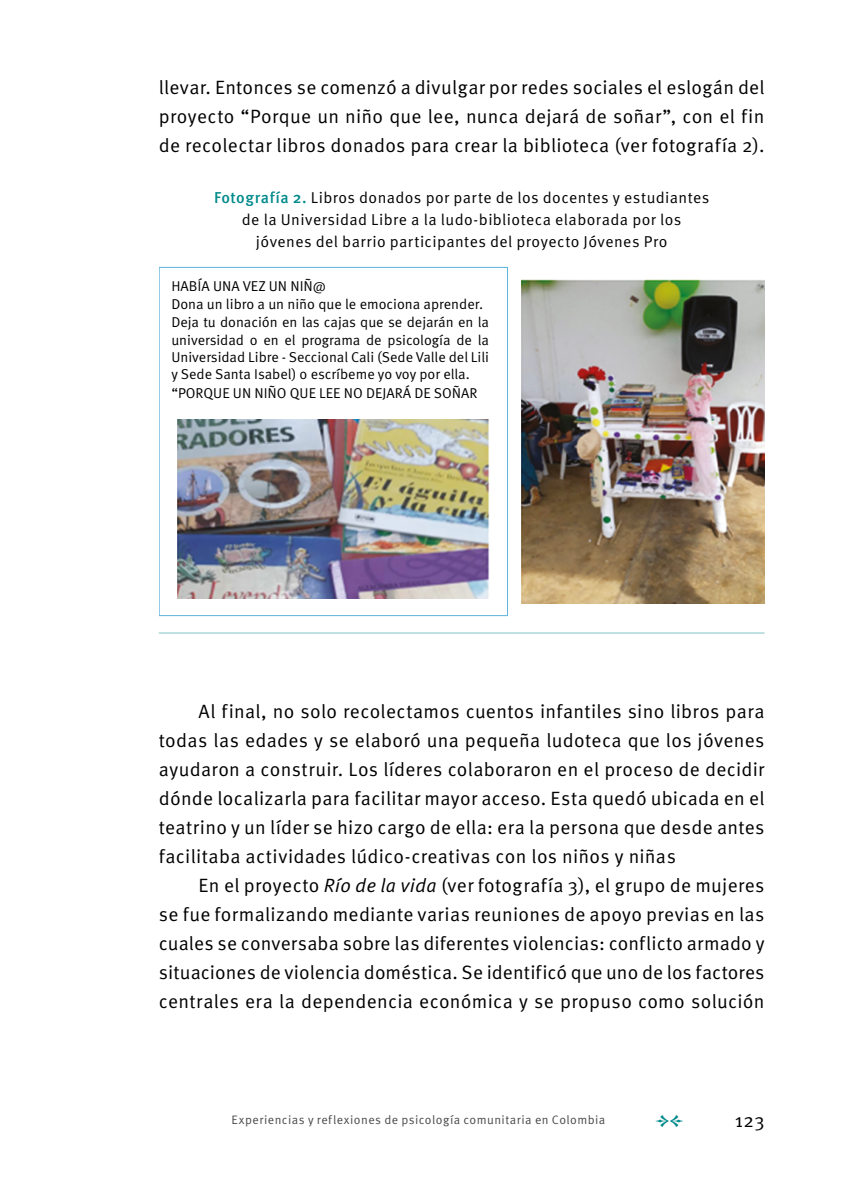
<style>
.page{position:relative;width:844px;height:1191px;background:#fff}
.page>*{position:absolute;margin:0;border:0;box-sizing:border-box;transform-origin:0 0}
._02Body_san{font:19.25px/29.1px "Meta Pro";letter-spacing:.015em;color:#000;text-align:justify}
.Tit_Graf_Tab{font:15.75px/22.1px "Meta Pro";letter-spacing:.025em;color:#000;text-align:center}
.t1{font:14.35px/17.2px "Meta Pro";color:#000}
.t2{font:12.25px "Meta Pro";letter-spacing:.035em;color:#4a4a49}
.s1{font-weight:500;color:#008a8b}
.s2{font-style:italic}
</style>
<div class="page">
<hr style="left:159px;top:632px;width:605px;height:1px;background:#81c2c3">
<img style="left:521px;top:280px;width:243px;height:323px">
<img style="left:178px;top:420px;width:311px;height:179px">
<div style="left:159px;top:267px;width:349px;height:349px;border:1px solid #5db3dd"></div>
<p class="_02Body_san" style="left:159px;top:73px;width:607px">llevar. Entonces se comenzó a divulgar por redes sociales el eslogán del proyecto “Porque un niño que lee, nunca dejará de soñar”, con el fin de recolectar libros donados para crear la biblioteca (ver fotografía 2).</p>
<p class="Tit_Graf_Tab" style="left:214px;top:187px;width:496px"><span class="s1">Fotografía 2.</span> Libros donados por parte de los docentes y estudiantes de la Universidad Libre a la ludo-biblioteca elaborada por los jóvenes del barrio participantes del proyecto Jóvenes Pro</p>
<p class="t1" style="left:171px;top:278px;width:313px">HABÍA UNA VEZ UN NIÑ@<br>Dona un libro a un niño que le emociona aprender.</p>
<p class="t1" style="left:171px;top:314px;width:319px;text-align:justify">Deja tu donación en las cajas que se dejarán en la universidad o en el programa de psicología de la Universidad Libre - Seccional Cali (Sede Valle del Lili y Sede Santa Isabel) o escríbeme yo voy por ella.</p>
<p class="t1" style="left:171px;top:385px;width:307px">“PORQUE UN NIÑO QUE LEE NO DEJARÁ DE SOÑAR</p>
<p class="_02Body_san" style="left:159px;top:697px;width:607px;text-indent:40px">Al final, no solo recolectamos cuentos infantiles sino libros para todas las edades y se elaboró una pequeña ludoteca que los jóvenes ayudaron a construir. Los líderes colaboraron en el proceso de decidir dónde localizarla para facilitar mayor acceso. Esta quedó ubicada en el teatrino y un líder se hizo cargo de ella: era la persona que desde antes facilitaba actividades lúdico-creativas con los niños y niñas</p>
<p class="_02Body_san" style="left:159px;top:871px;width:607px;text-indent:40px">En el proyecto <span class="s2">Río de la vida</span> (ver fotografía 3), el grupo de mujeres se fue formalizando mediante varias reuniones de apoyo previas en las cuales se conversaba sobre las diferentes violencias: conflicto armado y situaciones de violencia doméstica. Se identificó que uno de los factores centrales era la dependencia económica y se propuso como solución</p>
<p class="t2" style="left:231px;top:1111px;width:375px">Experiencias y reflexiones de psicología comunitaria en Colombia</p>
<p class="_02Body_san" style="left:734px;top:1106px;width:31px">123</p>
</div>
